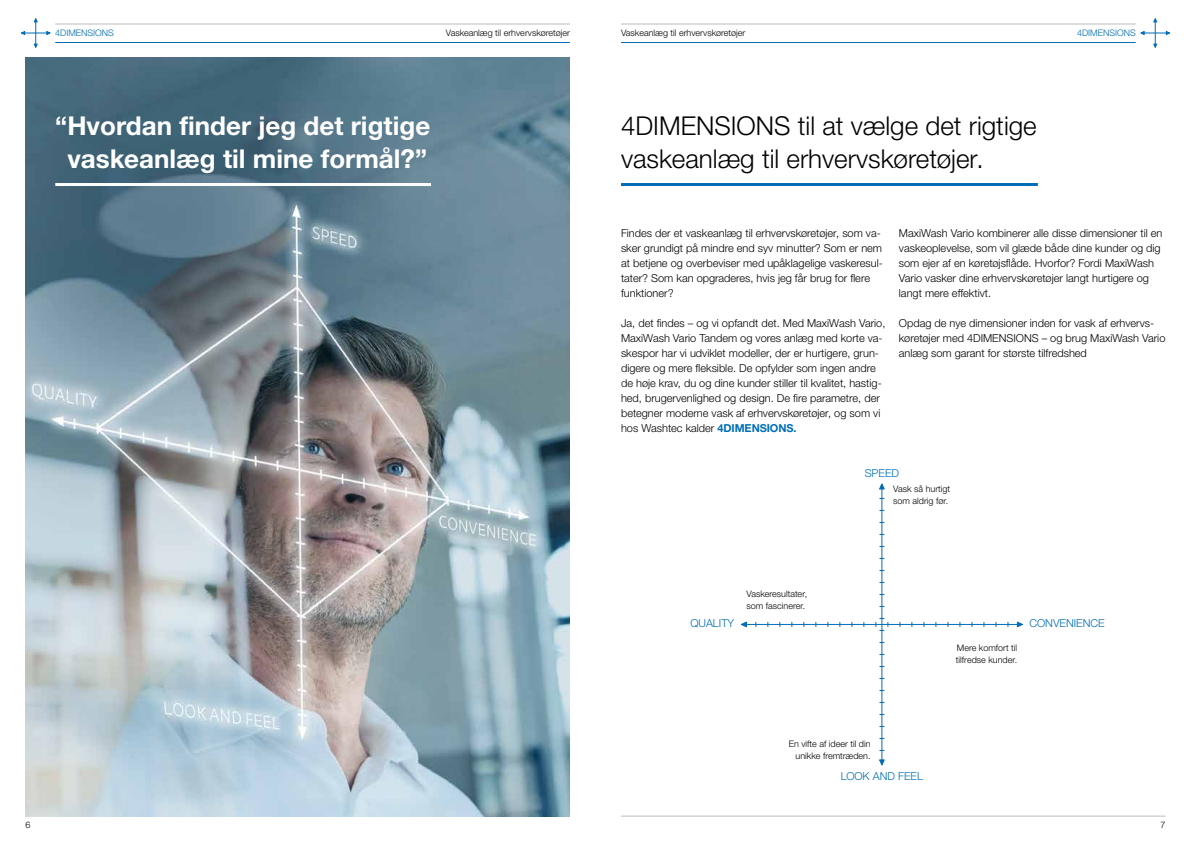
<style>
.page{position:relative;width:1191px;height:842px;background:#fff}
.page>*{position:absolute;margin:0;border:0;box-sizing:border-box;transform-origin:0 0}
.t1{font:300 26px/33px "Helvetica Neue LTW1 G";color:#000}
.t2{font:700 26px/33px "Helvetica Neue LTW1 G";color:#fff;text-align:center}
.t3{font:300 11px/15px "Helvetica Neue LTW1 G";color:#000}
.t4{font:300 11px "Helvetica Neue LTW1 G";color:#006eb7}
.t5{font:300 9px/12px "Helvetica Neue LTW1 G";color:#000}
.t6{font:300 9px "Helvetica Neue LTW1 G";color:#006eb7}
.s1{font-weight:700;color:#006eb7}
</style>
<div class="page">
<hr style="left:55px;top:42px;width:515px;height:1px;background:#006eb7">
<hr style="left:621px;top:42px;width:514px;height:1px;background:#006eb7">
<hr style="left:55px;top:24px;width:515px;height:1px;background:#bbbcbd">
<hr style="left:621px;top:24px;width:514px;height:1px;background:#bbbcbd">
<svg style="left:21px;top:18px;width:30px;height:30px"></svg>
<svg style="left:1140px;top:18px;width:30px;height:30px"></svg>
<hr style="left:621px;top:816px;width:544px;height:1px;background:#bbbcbd">
<hr style="left:26px;top:816px;width:544px;height:1px;background:#bbbcbd">
<img style="left:26px;top:57px;width:544px;height:759px">
<hr style="left:55px;top:183px;width:376px;height:3px;background:#fff">
<hr style="left:621px;top:183px;width:416px;height:3px;background:#006eb7">
<hr style="left:881px;top:486px;width:1px;height:276px;background:#006eb7">
<svg style="left:879px;top:483px;width:6px;height:7px"></svg>
<svg style="left:879px;top:759px;width:6px;height:7px"></svg>
<hr style="left:744px;top:624px;width:276px;height:1px;background:#006eb7">
<svg style="left:875px;top:618px;width:13px;height:13px"></svg>
<svg style="left:740px;top:621px;width:7px;height:7px"></svg>
<svg style="left:1016px;top:621px;width:7px;height:7px"></svg>
<p class="t6" style="left:55px;top:27px;width:60px">4DIMENSIONS</p>
<p class="t5" style="left:446px;top:27px;width:126px">Vaskeanlæg til erhvervskøretøjer</p>
<p class="t5" style="left:621px;top:27px;width:126px">Vaskeanlæg til erhvervskøretøjer</p>
<p class="t6" style="left:1077px;top:27px;width:60px">4DIMENSIONS</p>
<h1 class="t2" style="left:55px;top:109px;width:376px">“Hvordan finder jeg det rigtige vaskeanlæg til mine formål?”</h1>
<h1 class="t1" style="left:621px;top:109px;width:417px">4DIMENSIONS til at vælge det rigtige vaskeanlæg til erhvervskøretøjer.</h1>
<p class="t3" style="left:621px;top:226px;width:263px">Findes der et vaskeanlæg til erhvervskøretøjer, som va&shy;sker grundigt på mindre end syv minutter? Som er nem at betjene og overbeviser med upåklagelige vaskeresul&shy;tater? Som kan opgraderes, hvis jeg får brug for flere funktioner?</p>
<p class="t3" style="left:621px;top:316px;width:266px">Ja, det findes – og vi opfandt det. Med MaxiWash Vario, MaxiWash Vario Tandem og vores anlæg med korte va&shy;skespor har vi udviklet modeller, der er hurtigere, grun&shy;digere og mere fleksible. De opfylder som ingen andre de høje krav, du og dine kunder stiller til kvalitet, hastig&shy;hed, brugervenlighed og design. De fire parametre, der betegner moderne vask af erhvervskøretøjer, og som vi hos Washtec kalder <span class="s1">4DIMENSIONS.</span></p>
<p class="t3" style="left:899px;top:226px;width:265px">MaxiWash Vario kombinerer alle disse dimensioner til en vaskeoplevelse, som vil glæde både dine kunder og dig som ejer af en køretøjsflåde. Hvorfor? Fordi MaxiWash Vario vasker dine erhvervskøretøjer langt hurtigere og langt mere effektivt.</p>
<p class="t3" style="left:899px;top:316px;width:268px">Opdag de nye dimensioner inden for vask af erhvervs&shy;køretøjer med 4DIMENSIONS – og brug MaxiWash Vario anlæg som garant for største tilfredshed</p>
<p class="t4" style="left:864px;top:466px;width:36px">SPEED</p>
<p class="t5" style="left:893px;top:483px;width:58px">Vask så hurtigt som aldrig før.</p>
<p class="t4" style="left:690px;top:616px;width:45px">QUALITY</p>
<p class="t5" style="left:746px;top:588px;width:62px">Vaskeresultater, som fascinerer.</p>
<p class="t5" style="left:789px;top:738px;width:83px;text-align:right">En vifte af ideer til din unikke fremtræden.</p>
<p class="t4" style="left:841px;top:769px;width:84px">LOOK AND FEEL</p>
<p class="t5" style="left:956px;top:642px;width:63px">Mere komfort til tilfredse kunder.</p>
<p class="t4" style="left:1029px;top:616px;width:77px">CONVENIENCE</p>
<p class="t5" style="left:26px;top:819px;width:7px">6</p>
<p class="t5" style="left:1160px;top:819px;width:7px">7</p>
</div>
